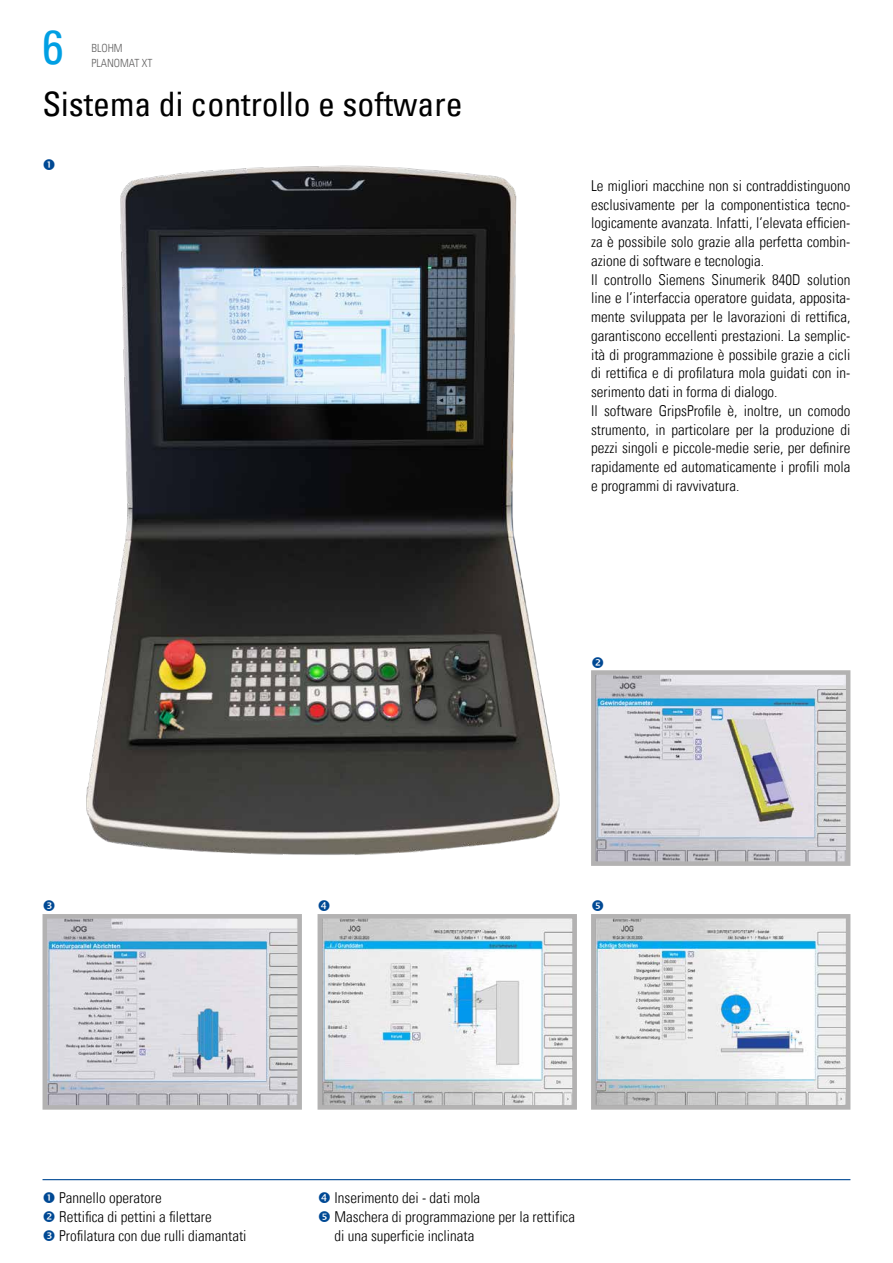
<style>
.page{position:relative;width:893px;height:1263px;background:#fff}
.page>*{position:absolute;margin:0;border:0;box-sizing:border-box;transform-origin:0 0}
.t1{font:condensed 48px "Univers Com 57";color:#009fe3}
.t2{font:condensed 33.75px "Univers Com 57";color:#000}
.t3{font:15px/18.8px "Univers Com 47 Light Cond";color:#000}
.t4{font:11.25px/15px "Univers Com 47 Light Cond";color:#646363}
</style>
<div class="page">
<hr style="left:43px;top:1179px;width:807px;height:1px;background:#004994">
<svg style="left:317px;top:914px;width:260px;height:196px"></svg>
<svg style="left:591px;top:914px;width:260px;height:196px"></svg>
<svg style="left:591px;top:670px;width:260px;height:196px;background:#c7cbd1"></svg>
<svg style="left:42px;top:914px;width:260px;height:196px;background:#c8ced6"></svg>
<img style="left:86px;top:165px;width:474px;height:690px">
<h1 class="t1" style="left:43px;top:17px;width:23px">6</h1>
<p class="t4" style="left:91px;top:41px;width:63px">BLOHM<br>PLANOMAT XT</p>
<h2 class="t2" style="left:43px;top:82px;width:421px">Sistema di controllo e software</h2>
<p class="t3" style="left:591px;top:176px;width:261px">Le migliori macchine non si contraddistinguono esclusivamente per la componentistica tecno&shy;logicamente avanzata. Infatti, l’elevata efficien&shy;za è possibile solo grazie alla perfetta combin&shy;azione di software e tecnologia.<br>Il controllo Siemens Sinumerik 840D solution line e l’interfaccia operatore guidata, apposita&shy;mente sviluppata per le lavorazioni di rettifica, garantiscono eccellenti prestazioni. La semplic&shy;ità di programmazione è possibile grazie a cicli di rettifica e di profilatura mola guidati con in&shy;serimento dati in forma di dialogo.<br>Il software GripsProfile è, inoltre, un comodo strumento, in particolare per la produzione di pezzi singoli e piccole-medie serie, per definire rapidamente ed automaticamente i profili mola e programmi di ravvivatura.</p>
<p class="t3" style="left:59px;top:1189px;width:189px">Pannello operatore<br>Rettifica di pettini a filettare<br>Profilatura con due rulli diamantati</p>
<p class="t3" style="left:334px;top:1189px;width:242px">Inserimento dei - dati mola<br>Maschera di programmazione per la rettifica di una superficie inclinata</p>
</div>
